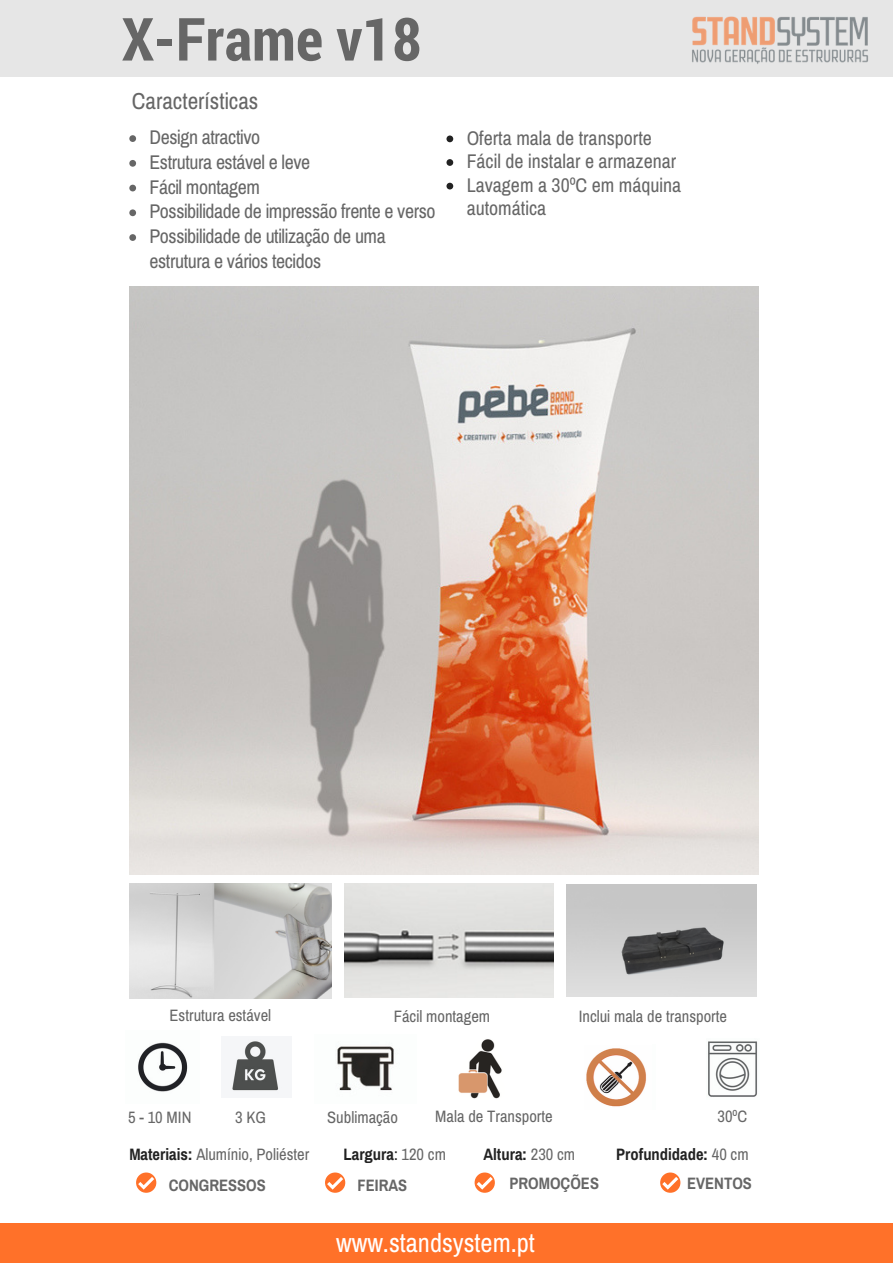
<style>
.page{position:relative;width:893px;height:1263px;background:#fff}
.page>*{position:absolute;margin:0;border:0;box-sizing:border-box;transform-origin:0 0}
.t1{font:700 59.55px "Roboto Condensed";color:#666}
.t2{font:26.4px "Archivo Narrow";color:#fff}
.t3{font:23.1px "Archivo Narrow";color:#666}
.t4{font:19.8px/24.8px "Archivo Narrow";letter-spacing:-.02em;color:#666}
.t5{font:19.8px/23.5px "Archivo Narrow";color:#666}
.t6{font:16.5px "Archivo Narrow";color:#666}
.t7{font:700 16.5px "Archivo Narrow";color:#222}
.t8{font:700 16.5px "Archivo Narrow";color:#666}
.s1{font-weight:400;color:#666}
.s2{font-weight:700;color:#222}
.s3{font-weight:400}
</style>
<div class="page">
<div style="left:0;top:1223px;width:892px;height:39px;background:#ff7129"></div>
<svg style="left:136px;top:1172px;width:20px;height:20px"></svg>
<svg style="left:325px;top:1172px;width:20px;height:20px"></svg>
<svg style="left:474px;top:1172px;width:21px;height:20px"></svg>
<svg style="left:660px;top:1172px;width:20px;height:20px"></svg>
<img style="left:344px;top:883px;width:209px;height:114px">
<img style="left:567px;top:884px;width:189px;height:112px">
<img style="left:129px;top:286px;width:629px;height:588px">
<img style="left:129px;top:883px;width:203px;height:115px">
<img style="left:138px;top:1042px;width:50px;height:50px">
<img style="left:337px;top:1046px;width:57px;height:45px">
<img style="left:230px;top:1039px;width:52px;height:55px">
<img style="left:708px;top:1041px;width:50px;height:56px">
<img style="left:586px;top:1048px;width:60px;height:59px">
<img style="left:458px;top:1039px;width:44px;height:60px">
<svg style="left:446px;top:135px;width:7px;height:7px"></svg>
<svg style="left:446px;top:159px;width:7px;height:7px"></svg>
<svg style="left:446px;top:183px;width:7px;height:6px"></svg>
<svg style="left:129px;top:135px;width:7px;height:7px"></svg>
<svg style="left:129px;top:160px;width:7px;height:7px"></svg>
<svg style="left:129px;top:185px;width:7px;height:6px"></svg>
<svg style="left:129px;top:209px;width:7px;height:7px"></svg>
<svg style="left:129px;top:234px;width:7px;height:7px"></svg>
<div style="left:0;top:0;width:892px;height:76px;background:#e6e6e6"></div>
<img style="left:692px;top:16px;width:176px;height:48px">
<h1 class="t1" style="left:121px;top:-2px;width:302px">X-Frame v18</h1>
<p class="t3" style="left:132px;top:87px;width:128px">Características</p>
<p class="t4" style="left:149px;top:125px;width:287px">Design atractivo<br>Estrutura estável e leve<br>Fácil montagem<br>Possibilidade de impressão frente e verso<br>Possibilidade de utilização de uma estrutura e vários tecidos</p>
<p class="t5" style="left:466px;top:126px;width:216px">Oferta mala de transporte<br>Fácil de instalar e armazenar<br>Lavagem a 30ºC em máquina automática</p>
<p class="t6" style="left:170px;top:1005px;width:103px">Estrutura estável</p>
<p class="t6" style="left:394px;top:1006px;width:98px">Fácil montagem</p>
<p class="t6" style="left:578px;top:1006px;width:150px">Inclui mala de transporte</p>
<p class="t6" style="left:128px;top:1107px;width:65px">5 - 10 MIN</p>
<p class="t6" style="left:235px;top:1107px;width:32px">3 KG</p>
<p class="t6" style="left:327px;top:1107px;width:72px">Sublimação</p>
<p class="t6" style="left:717px;top:1106px;width:31px">30ºC</p>
<p class="t7" style="left:616px;top:1144px;width:134px">Profundidade: <span class="s1">40 cm</span></p>
<p class="t6" style="left:435px;top:1106px;width:119px">Mala de Transporte</p>
<p class="t6" style="left:129px;top:1144px;width:181px"><span class="s2">Materiais:</span> Alumínio, Poliéster</p>
<p class="t7" style="left:343px;top:1144px;width:104px">Largura<span class="s3">:</span> <span class="s1">120 cm</span></p>
<p class="t7" style="left:483px;top:1144px;width:93px">Altura: <span class="s1">230 cm</span></p>
<p class="t8" style="left:169px;top:1175px;width:99px">CONGRESSOS</p>
<p class="t8" style="left:357px;top:1175px;width:51px">FEIRAS</p>
<p class="t8" style="left:509px;top:1174px;width:91px">PROMOÇÕES</p>
<p class="t8" style="left:687px;top:1174px;width:66px">EVENTOS</p>
<h2 class="t2" style="left:336px;top:1227px;width:200px">www.standsystem.pt</h2>
</div>
